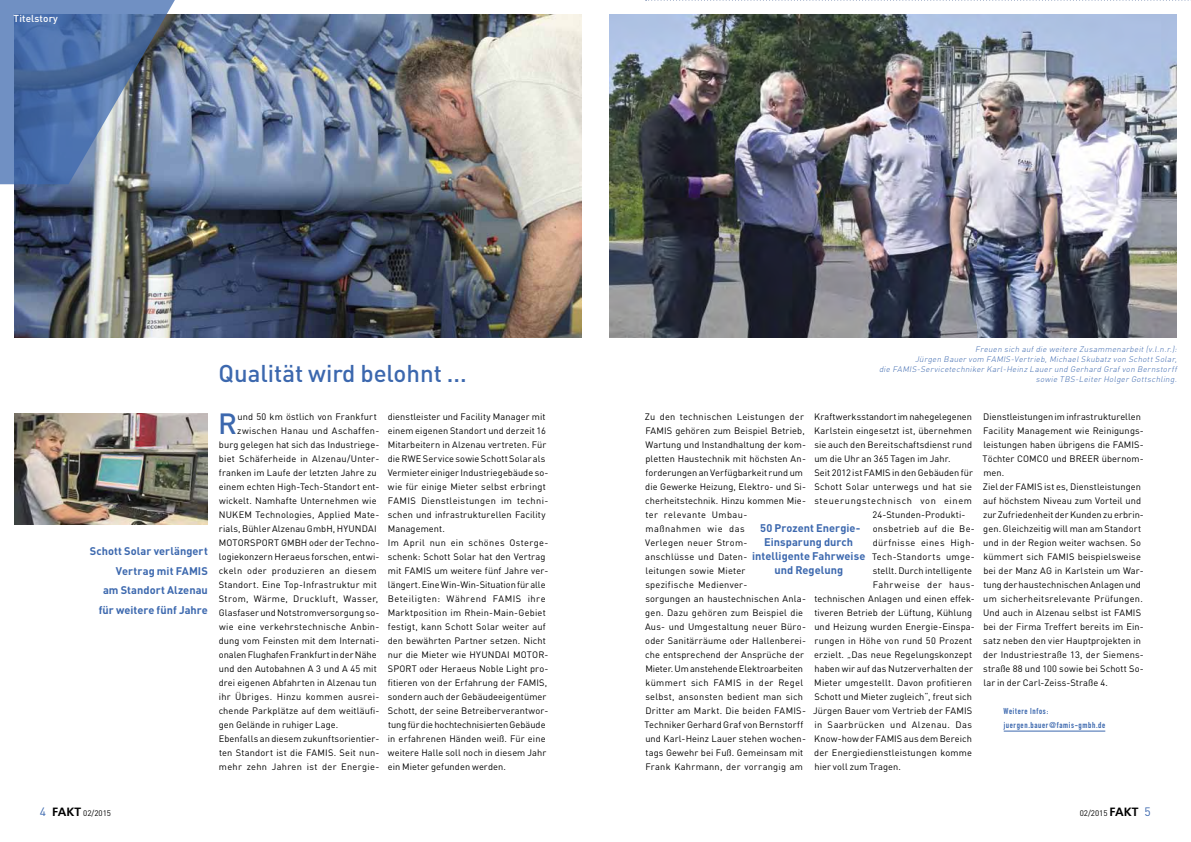
<style>
.page{position:relative;width:1191px;height:842px;background:#fff}
.page>*{position:absolute;margin:0;border:0;box-sizing:border-box;transform-origin:0 0}
.t1{font:500 28.9px "DIN";color:#3c68ae}
.t2{font:500 24px "DIN";color:#3c68ae}
.t3{font:700 11px/14px "DIN";letter-spacing:.005em;color:#3c68ae;text-align:center}
.t4{font:500 10px "DIN";letter-spacing:.015em;color:#fff}
.t5{font:9.2px/14px "DIN";letter-spacing:.015em;color:#000}
.t6{font:9.2px "DIN";letter-spacing:.04em;color:#000}
.t7{font:9.2px "DIN";letter-spacing:.035em;color:#000}
.t8{font:9.2px "DIN";letter-spacing:-.005em;color:#000}
.t9{font:9.2px "DIN";letter-spacing:.07em;color:#000}
.t10{font:9.2px "DIN";letter-spacing:.045em;color:#000}
.t11{font:9.2px "DIN";letter-spacing:.055em;color:#000}
.t12{font:8.5px/14px "DIN Engschrift";letter-spacing:.075em;color:#3c68ae}
.t13{font:italic 300 8px/10px "DIN";color:#3c68ae;text-align:right}
.t14{font:8px "DIN";color:#000}
.s1{font-size:12px;color:#3c68ae}
.s2{font-family:"Frutiger";font-weight:700;font-size:12px}
</style>
<div class="page">
<img style="left:14px;top:14px;width:567px;height:323px">
<img style="left:609px;top:14px;width:567px;height:323px">
<hr style="left:1003px;top:731px;width:102px;height:1px;background:#3c68ae">
<svg style="left:645px;top:0;width:546px;height:1px"></svg>
<svg style="left:0;top:0;width:180px;height:184px"></svg>
<img style="left:14px;top:414px;width:194px;height:111px">
<p class="t4" style="left:14px;top:12px;width:46px">Titelstory</p>
<h2 class="t2" style="left:219px;top:358px;width:250px">Qualität wird belohnt ...</h2>
<p class="t3" style="left:90px;top:541px;width:120px;line-height:19.5px;text-align:right">Schott Solar verlängert<br>Vertrag mit FAMIS<br>am Standort Alzenau für weitere fünf Jahre</p>
<h1 class="t1" style="left:218px;top:405px;width:20px">R</h1>
<p class="t5" style="left:237px;top:410px;width:141px">und 50 km östlich von Frankfurt</p>
<p class="t5" style="left:237px;top:424px;width:144px">zwischen Hanau und Aschaffen-</p>
<p class="t5" style="left:219px;top:438px;width:162px">burg gelegen hat sich das Industriege-</p>
<p class="t5" style="left:219px;top:452px;width:162px">biet Schäferheide in Alzenau/Unter-</p>
<p class="t5" style="left:219px;top:466px;width:159px">franken im Laufe der letzten Jahre zu</p>
<p class="t5" style="left:219px;top:480px;width:162px">einem echten High-Tech-Standort ent-</p>
<p class="t5" style="left:219px;top:494px;width:159px">wickelt. Namhafte Unternehmen wie</p>
<p class="t5" style="left:219px;top:508px;width:162px">NUKEM Technologies, Applied Mate-</p>
<p class="t5" style="left:219px;top:522px;width:159px">rials, Bühler Alzenau GmbH, HYUNDAI</p>
<p class="t5" style="left:219px;top:536px;width:162px">MOTORSPORT GMBH oder der Techno-</p>
<p class="t5" style="left:219px;top:550px;width:162px">logiekonzern Heraeus forschen, entwi-</p>
<p class="t7" style="left:219px;top:565px;width:159px">ckeln oder produzieren an diesem</p>
<p class="t5" style="left:219px;top:578px;width:159px">Standort. Eine Top-Infrastruktur mit</p>
<p class="t6" style="left:219px;top:593px;width:161px">Strom, Wärme, Druckluft, Wasser,</p>
<p class="t5" style="left:219px;top:606px;width:162px">Glasfaser und Notstromversorgung so-</p>
<p class="t5" style="left:219px;top:620px;width:162px">wie eine verkehrstechnische Anbin-</p>
<p class="t5" style="left:219px;top:634px;width:162px">dung vom Feinsten mit dem Internati-</p>
<p class="t8" style="left:219px;top:649px;width:159px">onalen Flughafen Frankfurt in der Nähe</p>
<p class="t5" style="left:219px;top:662px;width:159px">und den Autobahnen A 3 und A 45 mit</p>
<p class="t5" style="left:219px;top:676px;width:159px">drei eigenen Abfahrten in Alzenau tun</p>
<p class="t5" style="left:219px;top:690px;width:162px">ihr Übriges. Hinzu kommen ausrei-</p>
<p class="t5" style="left:219px;top:704px;width:162px">chende Parkplätze auf dem weitläufi-</p>
<p class="t5" style="left:219px;top:718px;width:121px">gen Gelände in ruhiger Lage.</p>
<p class="t5" style="left:219px;top:732px;width:162px">Ebenfalls an diesem zukunftsorientier-</p>
<p class="t5" style="left:219px;top:746px;width:162px">ten Standort ist die FAMIS. Seit nun-</p>
<p class="t7" style="left:219px;top:761px;width:162px">mehr zehn Jahren ist der Energie-</p>
<p class="t5" style="left:388px;top:410px;width:162px">dienstleister und Facility Manager mit einem eigenen Standort und derzeit 16<br>Mitarbeitern in Alzenau vertreten. Für die RWE Service sowie Schott Solar als Vermieter einiger Industriegebäude so&shy;wie für einige Mieter selbst erbringt FAMIS Dienstleistungen im techni&shy;schen und infrastrukturellen Facility Management.<br>Im April nun ein schönes Osterge&shy;schenk: Schott Solar hat den Vertrag mit FAMIS um weitere fünf Jahre ver&shy;längert. Eine Win-Win-Situation für alle Beteiligten: Während FAMIS ihre Marktposition im Rhein-Main-Gebiet festigt, kann Schott Solar weiter auf den bewährten Partner setzen. Nicht nur die Mieter wie HYUNDAI MOTOR-SPORT oder Heraeus Noble Light pro&shy;fitieren von der Erfahrung der FAMIS, sondern auch der Gebäudeeigentümer Schott, der seine Betreiberverantwor&shy;tung für die hochtechnisierten Gebäude in erfahrenen Händen weiß. Für eine weitere Halle soll noch in diesem Jahr ein Mieter gefunden werden.</p>
<p class="t13" style="left:879px;top:344px;width:301px">Freuen sich aufdie weitere Zusammenarbeit(v.l.n.r.):<br>Jürgen Bauer vom FAMIS-Vertrieb,MichaelSkubatz von SchottSolar,<br>die FAMIS-Servicetechniker Karl-Heinz Lauer und Gerhard Grafvon Bernstorff sowie TBS-Leiter Holger Gottschling.</p>
<p class="t5" style="left:644px;top:410px;width:163px">Zu den technischen Leistungen der<br>FAMIS gehören zum Beispiel Betrieb,<br>Wartung und Instandhaltung der kom&shy;pletten Haustechnik mit höchsten An&shy;forderungen an Verfügbarkeit rund um die Gewerke Heizung, Elektro- und Si&shy;cherheitstechnik. Hinzu kommen Mie&shy;ter relevante Umbau-<br>maßnahmen wie das<br>Verlegen neuer Strom-<br>anschlüsse und Daten-<br>leitungen sowie Mieter<br>spezifische Medienver-<br>sorgungen an haustechnischen Anla&shy;gen. Dazu gehören zum Beispiel die<br>Aus- und Umgestaltung neuer Büro&shy;oder Sanitärräume oder Hallenberei&shy;che entsprechend der Ansprüche der<br>Mieter. Um anstehende Elektroarbeiten kümmert sich FAMIS in der Regel selbst, ansonsten bedient man sich<br>Dritter am Markt. Die beiden FAMIS-<br>Techniker Gerhard Graf von Bernstorff und Karl-Heinz Lauer stehen wochen&shy;tags Gewehr bei Fuß. Gemeinsam mit<br>Frank Kahrmann, der vorrangig am</p>
<p class="t5" style="left:982px;top:410px;width:163px">Dienstleistungen im infrastrukturellen Facility Management wie Reinigungs&shy;leistungen haben übrigens die FAMIS-Töchter COMCO und BREER übernom&shy;men.<br>Ziel der FAMIS ist es, Dienstleistungen auf höchstem Niveau zum Vorteil und zur Zufriedenheit der Kunden zu erbrin&shy;gen. Gleichzeitig will man am Standort und in der Region weiter wachsen. So kümmert sich FAMIS beispielsweise bei der Manz AG in Karlstein um War&shy;tung der haustechnischen Anlagen und um sicherheitsrelevante Prüfungen.<br>Und auch in Alzenau selbst ist FAMIS bei der Firma Treffert bereits im Ein&shy;satz neben den vier Hauptprojekten in der Industriestraße 13, der Siemens&shy;straße 88 und 100 sowie bei Schott So&shy;lar in der Carl-Zeiss-Straße 4.</p>
<p class="t5" style="left:814px;top:410px;width:159px">Kraftwerksstandort im nahegelegenen</p>
<p class="t5" style="left:814px;top:424px;width:159px">Karlstein eingesetzt ist, übernehmen</p>
<p class="t5" style="left:814px;top:438px;width:159px">sie auch den Bereitschaftsdienst rund</p>
<p class="t5" style="left:814px;top:452px;width:138px">um die Uhr an 365 Tagen im Jahr.</p>
<p class="t5" style="left:814px;top:466px;width:160px">Seit 2012 ist FAMIS in den Gebäuden für</p>
<p class="t5" style="left:814px;top:480px;width:159px">Schott Solar unterwegs und hat sie</p>
<p class="t9" style="left:814px;top:495px;width:159px">steuerungstechnisch von einem</p>
<p class="t5" style="left:872px;top:508px;width:94px">24-Stunden-Produkti-</p>
<p class="t5" style="left:872px;top:522px;width:104px">onsbetrieb auf die Be-</p>
<p class="t10" style="left:872px;top:537px;width:102px">dürfnisse eines High-</p>
<p class="t6" style="left:872px;top:551px;width:104px">Tech-Standorts umge-</p>
<p class="t5" style="left:872px;top:564px;width:101px">stellt. Durch intelligente</p>
<p class="t11" style="left:872px;top:579px;width:104px">Fahrweise der haus-</p>
<p class="t5" style="left:814px;top:592px;width:162px">technischen Anlagen und einen effek-</p>
<p class="t5" style="left:814px;top:606px;width:159px">tiveren Betrieb der Lüftung, Kühlung</p>
<p class="t5" style="left:814px;top:620px;width:162px">und Heizung wurden Energie-Einspa-</p>
<p class="t5" style="left:814px;top:634px;width:159px">rungen in Höhe von rund 50 Prozent</p>
<p class="t5" style="left:814px;top:648px;width:159px">erzielt. „Das neue Regelungskonzept</p>
<p class="t5" style="left:814px;top:662px;width:160px">haben wir auf das Nutzerverhalten der</p>
<p class="t5" style="left:814px;top:676px;width:159px">Mieter umgestellt. Davon profitieren</p>
<p class="t5" style="left:814px;top:690px;width:159px">Schott und Mieter zugleich“, freut sich</p>
<p class="t5" style="left:813px;top:704px;width:161px">Jürgen Bauer vom Vertrieb der FAMIS</p>
<p class="t6" style="left:814px;top:719px;width:159px">in Saarbrücken und Alzenau. Das</p>
<p class="t5" style="left:814px;top:732px;width:159px">Know-how der FAMIS aus dem Bereich</p>
<p class="t5" style="left:814px;top:746px;width:159px">der Energiedienstleistungen komme</p>
<p class="t5" style="left:814px;top:760px;width:88px">hier voll zum Tragen.</p>
<p class="t3" style="left:752px;top:521px;width:115px">50 Prozent Energie-<br>Einsparung durch intelligente Fahrweise und Regelung</p>
<p class="t12" style="left:1003px;top:704px;width:103px">Weitere Infos: juergen.bauer@famis-gmbh.de</p>
<p class="t14" style="left:40px;top:808px;width:73px"><span class="s1">4</span> <span class="s2">FAKT</span> 02/2015</p>
<p class="t14" style="left:1079px;top:808px;width:73px">02/2015 <span class="s2">FAKT</span> <span class="s1">5</span></p>
</div>
